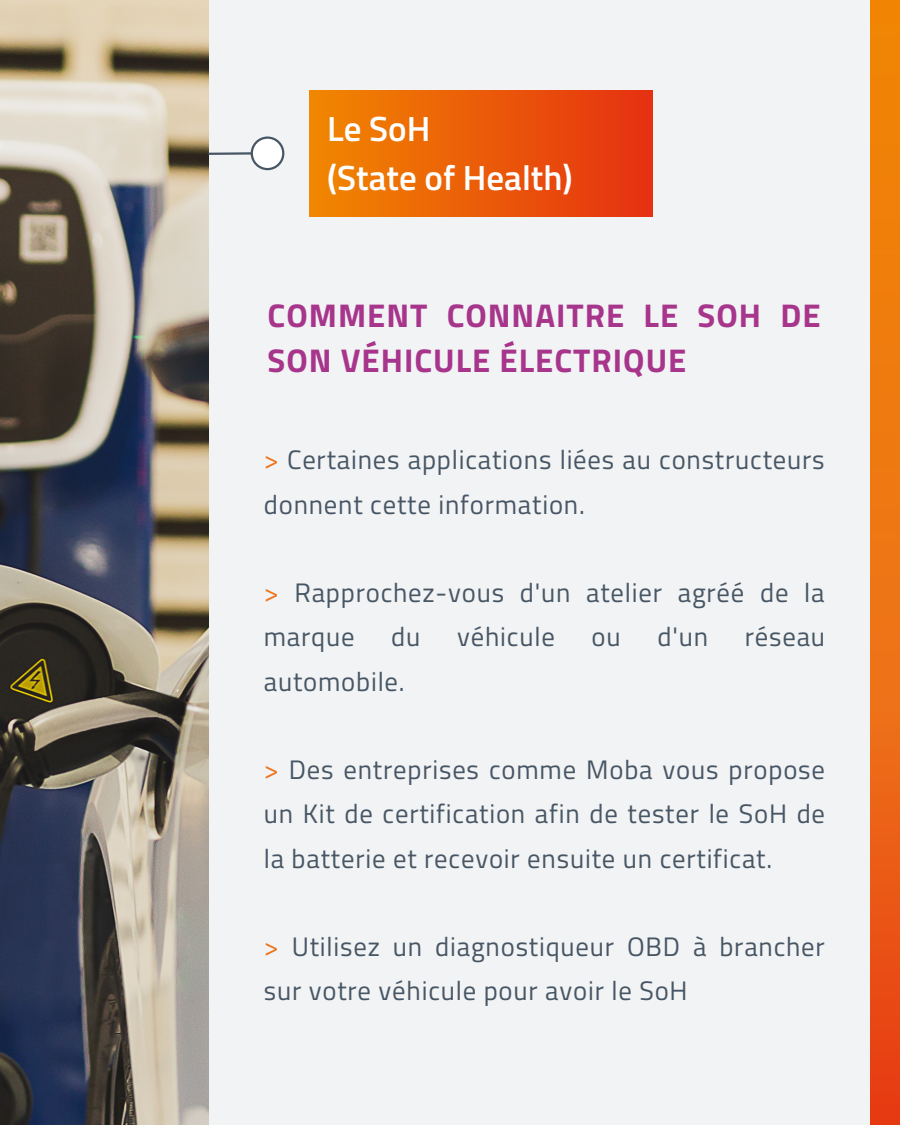
<style>
.page{position:relative;width:900px;height:1125px;background:#f2f3f4}
.page>*{position:absolute;margin:0;border:0;box-sizing:border-box;transform-origin:0 0}
.t1{font:600 35px "Titillium Web";color:#fff}
.t2{font:700 32.9px/45.9px "Titillium Web";letter-spacing:.03em;color:#a7358b}
.t3{font:26.7px/44.2px "Titillium Web";letter-spacing:.03em;color:#475665}
.s1{color:#ee7219}
</style>
<div class="page">
<img style="left:0;top:0;width:208px;height:1125px">
<svg style="left:871px;top:0;width:29px;height:1125px;background:#ed6d10"></svg>
<div style="left:309px;top:90px;width:344px;height:127px;background:linear-gradient(to right,#f18800,#e53011)"></div>
<svg style="left:206px;top:136px;width:78px;height:34px"></svg>
<p class="t1" style="left:327px;top:102px;width:105px">Le SoH</p>
<p class="t1" style="left:327px;top:151px;width:247px">(State of Health)</p>
<p class="t2" style="left:268px;top:291px;width:554px">COMMENT CONNAITRE LE SOH DE<br>SON VÉHICULE ÉLECTRIQUE</p>
<p class="t3" style="left:264px;top:437px;width:562px"><span class="s1">&gt;</span> Certaines applications liées au constructeurs donnent cette information.</p>
<p class="t3" style="left:264px;top:570px;width:562px"><span class="s1">&gt;</span> Rapprochez-vous d'un atelier agréé de la marque</p>
<p class="t3" style="left:391px;top:614px;width:31px">du</p>
<p class="t3" style="left:457px;top:614px;width:99px">véhicule</p>
<p class="t3" style="left:592px;top:614px;width:31px">ou</p>
<p class="t3" style="left:657px;top:614px;width:52px">d'un</p>
<p class="t3" style="left:745px;top:614px;width:82px">réseau</p>
<p class="t3" style="left:264px;top:659px;width:142px">automobile.</p>
<p class="t3" style="left:264px;top:747px;width:563px;text-align:justify"><span class="s1">&gt;</span> Des entreprises comme Moba vous propose un Kit de certification afin de tester le SoH de la batterie et recevoir ensuite un certificat.</p>
<p class="t3" style="left:264px;top:924px;width:563px"><span class="s1">&gt;</span> Utilisez un diagnostiqueur OBD à brancher sur votre véhicule pour avoir le SoH</p>
</div>
